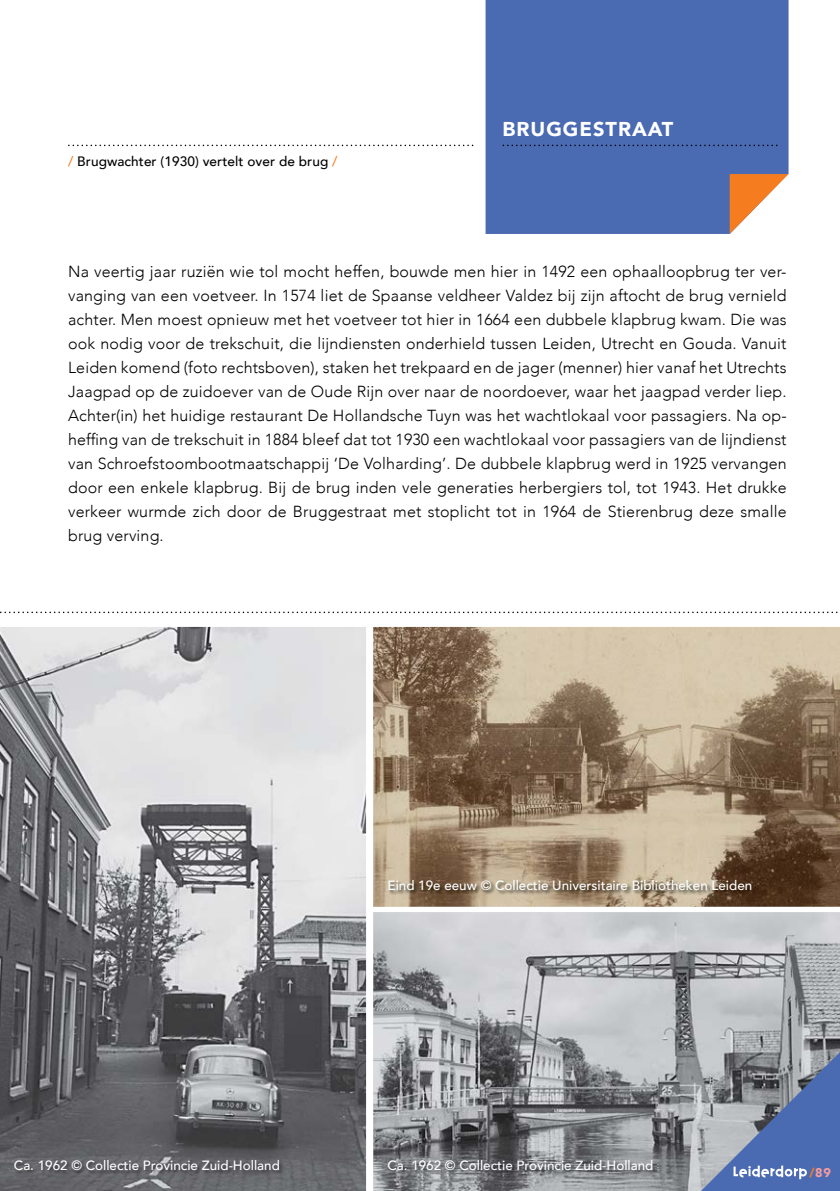
<style>
.page{position:relative;width:840px;height:1191px;background:#fff}
.page>*{position:absolute;margin:0;border:0;box-sizing:border-box;transform-origin:0 0}
.t1{font:900 20px "Avenir";letter-spacing:.05em;color:#fff}
.t2{font:300 16px/24px "Avenir";letter-spacing:.01em;color:#000;text-align:justify}
.t3{font:500 13.6px "Avenir";letter-spacing:.005em;color:#000}
.t4{font:500 13.4px "Avenir";color:#fff}
.t5{font:900 12.6px "Avenir";color:#f69c9f}
.s1{color:#f57d20}
</style>
<div class="page">
<img style="left:373px;top:627px;width:466px;height:279px">
<img style="left:373px;top:912px;width:466px;height:279px">
<img style="left:0;top:627px;width:366px;height:564px">
<svg style="left:68px;top:145px;width:405px;height:1px"></svg>
<div style="left:485px;top:0;width:303px;height:234px;background:#4a6ab2"></div>
<svg style="left:729px;top:174px;width:59px;height:60px"></svg>
<svg style="left:502px;top:145px;width:275px;height:1px"></svg>
<svg style="left:0;top:611px;width:838px;height:2px"></svg>
<img style="left:14px;top:1160px;width:269px;height:14px">
<img style="left:387px;top:1160px;width:269px;height:14px">
<img style="left:388px;top:881px;width:367px;height:13px">
<svg style="left:685px;top:1036px;width:154px;height:155px"></svg>
<p class="t3" style="left:68px;top:150px;width:271px"><span class="s1">/</span> Brugwachter (1930) vertelt over de brug <span class="s1">/</span></p>
<p class="t1" style="left:502px;top:112px;width:172px">BRUGGESTRAAT</p>
<p class="t2" style="left:68px;top:259px;width:719px">Na veertig jaar ruziën wie tol mocht heffen, bouwde men hier in 1492 een ophaalloopbrug ter ver&shy;vanging van een voetveer. In 1574 liet de Spaanse veldheer Valdez bij zijn aftocht de brug vernield achter. Men moest opnieuw met het voetveer tot hier in 1664 een dubbele klapbrug kwam. Die was ook nodig voor de trekschuit, die lijndiensten onderhield tussen Leiden, Utrecht en Gouda. Vanuit Leiden komend (foto rechtsboven), staken het trekpaard en de jager (menner) hier vanaf het Utrechts Jaagpad op de zuidoever van de Oude Rijn over naar de noordoever, waar het jaagpad verder liep.<br>Achter(in) het huidige restaurant De Hollandsche Tuyn was het wachtlokaal voor passagiers. Na op&shy;heffing van de trekschuit in 1884 bleef dat tot 1930 een wachtlokaal voor passagiers van de lijndienst van Schroefstoombootmaatschappij ‘De Volharding’. De dubbele klapbrug werd in 1925 vervangen door een enkele klapbrug. Bij de brug inden vele generaties herbergiers tol, tot 1943. Het drukke verkeer wurmde zich door de Bruggestraat met stoplicht tot in 1964 de Stierenbrug deze smalle brug verving.</p>
<p class="t4" style="left:387px;top:874px;width:366px">Eind 19e eeuw © Collectie Universitaire Bibliotheken Leiden</p>
<p class="t4" style="left:14px;top:1153px;width:267px">Ca. 1962 © Collectie Provincie Zuid-Holland</p>
<p class="t4" style="left:387px;top:1153px;width:267px">Ca. 1962 © Collectie Provincie Zuid-Holland</p>
<p class="t5" style="left:809px;top:1161px;width:23px"><span class="s1">/</span>89</p>
</div>
